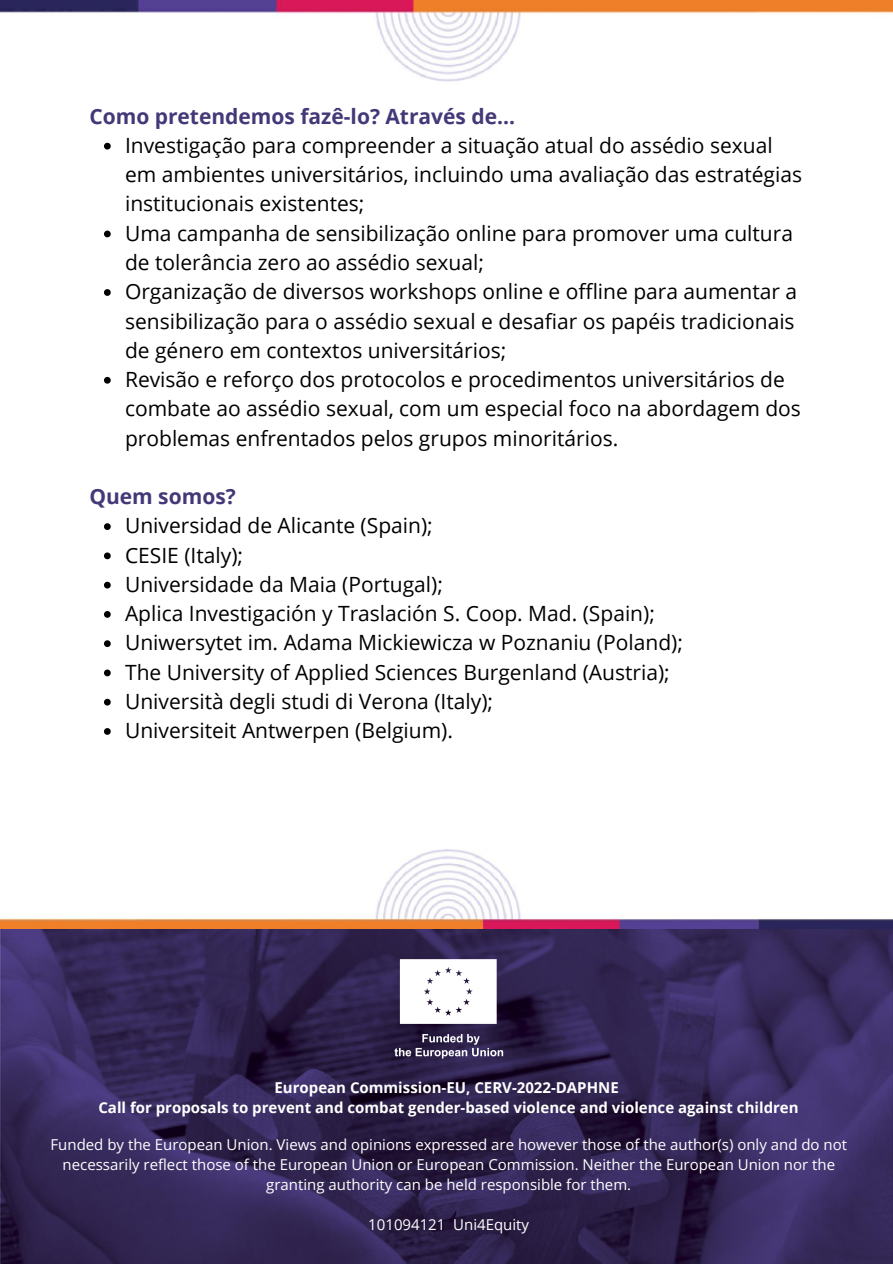
<style>
.page{position:relative;width:893px;height:1264px;background:#fff}
.page>*{position:absolute;margin:0;border:0;box-sizing:border-box;transform-origin:0 0}
.t1{font:21px/29.2px "Open Sans";color:#000}
.t2{font:700 21px "Open Sans";color:#443878}
.t3{font:15px/19.8px "Open Sans";color:#fff;text-align:center}
.t4{font:700 15px/20.2px "Open Sans";color:#fff;text-align:center}
</style>
<div class="page">
<img style="left:0;top:849px;width:892px;height:414px">
<img style="left:0;top:0;width:892px;height:82px">
<svg style="left:104px;top:143px;width:7px;height:6px"></svg>
<svg style="left:104px;top:230px;width:7px;height:7px"></svg>
<svg style="left:104px;top:289px;width:7px;height:7px"></svg>
<svg style="left:104px;top:377px;width:7px;height:6px"></svg>
<svg style="left:104px;top:523px;width:7px;height:7px"></svg>
<svg style="left:104px;top:552px;width:7px;height:7px"></svg>
<svg style="left:104px;top:581px;width:7px;height:7px"></svg>
<svg style="left:104px;top:611px;width:7px;height:6px"></svg>
<svg style="left:104px;top:640px;width:7px;height:7px"></svg>
<svg style="left:104px;top:669px;width:7px;height:7px"></svg>
<svg style="left:104px;top:698px;width:7px;height:7px"></svg>
<svg style="left:104px;top:728px;width:7px;height:6px"></svg>
<img style="left:388px;top:948px;width:119px;height:120px">
<p class="t2" style="left:89px;top:101px;width:427px">Como pretendemos fazê-lo? Através de...</p>
<p class="t1" style="left:125px;top:130px;width:678px">Investigação para compreender a situação atual do assédio sexual em ambientes universitários, incluindo uma avaliação das estratégias institucionais existentes;</p>
<p class="t1" style="left:125px;top:218px;width:669px">Uma campanha de sensibilização online para promover uma cultura de tolerância zero ao assédio sexual;</p>
<p class="t1" style="left:125px;top:276px;width:673px;text-align:justify">Organização de diversos workshops online e offline para aumentar a sensibilização para o assédio sexual e desafiar os papéis tradicionais de género em contextos universitários;</p>
<p class="t1" style="left:125px;top:364px;width:677px">Revisão e reforço dos protocolos e procedimentos universitários de combate ao assédio sexual, com um especial foco na abordagem dos problemas enfrentados pelos grupos minoritários.</p>
<p class="t2" style="left:89px;top:481px;width:148px">Quem somos?</p>
<p class="t1" style="left:125px;top:510px;width:309px">Universidad de Alicante (Spain);</p>
<p class="t1" style="left:125px;top:540px;width:120px">CESIE (Italy);</p>
<p class="t1" style="left:125px;top:569px;width:319px">Universidade da Maia (Portugal);</p>
<p class="t1" style="left:125px;top:598px;width:531px">Aplica Investigación y Traslación S. Coop. Mad. (Spain);</p>
<p class="t1" style="left:125px;top:627px;width:559px">Uniwersytet im. Adama Mickiewicza w Poznaniu (Poland);</p>
<p class="t1" style="left:125px;top:657px;width:546px">The University of Applied Sciences Burgenland (Austria);</p>
<p class="t1" style="left:125px;top:686px;width:369px">Università degli studi di Verona (Italy);</p>
<p class="t1" style="left:125px;top:715px;width:329px">Universiteit Antwerpen (Belgium).</p>
<p class="t4" style="left:98px;top:1077px;width:701px">European Commission-EU, CERV-2022-DAPHNE<br>Call for proposals to prevent and combat gender-based violence and violence against children</p>
<p class="t3" style="left:51px;top:1134px;width:798px">Funded by the European Union. Views and opinions expressed are however those of the author(s) only and do not necessarily reflect those of the European Union or European Commission. Neither the European Union nor the granting authority can be held responsible for them.</p>
<p class="t3" style="left:368px;top:1213px;width:162px">101094121 Uni4Equity</p>
</div>
